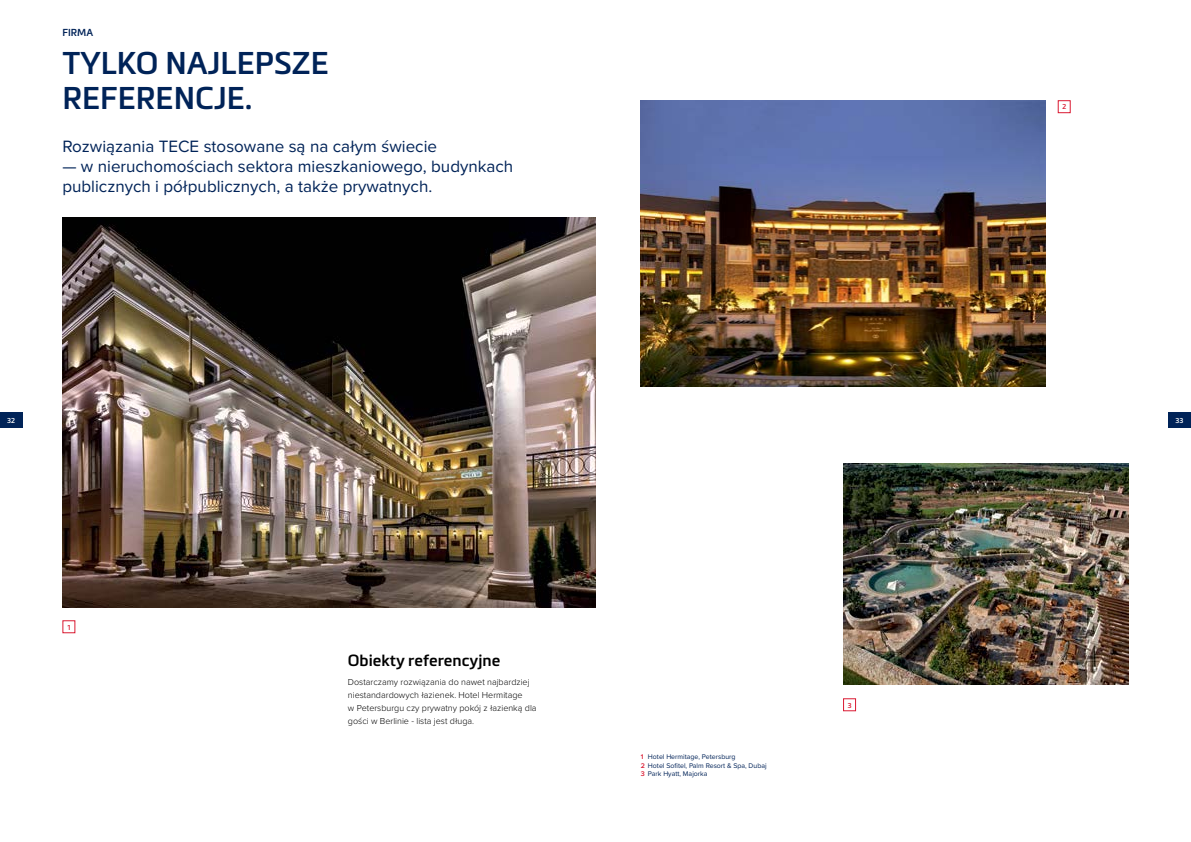
<style>
.page{position:relative;width:1191px;height:842px;background:#fff}
.page>*{position:absolute;margin:0;border:0;box-sizing:border-box;transform-origin:0 0}
.t1{font:600 31px/35px "Metronic Pro";color:#002358}
.t2{font:17px/20px "Proxima Nova";color:#002358}
.t3{font:600 16px "Metronic Pro";color:#000}
.t4{font:600 10px "Metronic Pro";color:#002358}
.t5{font:300 9px/13px "Proxima Nova";color:#000}
.t6{font:7px/8.6px "Proxima Nova";color:#002358}
.t7{font:600 7px "Metronic Pro";color:#fff}
.t8{font:600 7px "Metronic Pro";color:#da1a32}
.s1{font-weight:600;color:#da1a32}
</style>
<div class="page">
<img style="left:62px;top:217px;width:533px;height:390px">
<div style="left:1057px;top:100px;width:13px;height:13px;border:1px solid #da1a32"></div>
<div style="left:843px;top:698px;width:13px;height:13px;border:1px solid #da1a32"></div>
<img style="left:641px;top:100px;width:404px;height:286px">
<img style="left:843px;top:463px;width:285px;height:222px">
<div style="left:1168px;top:412px;width:23px;height:16px;background:#002358"></div>
<div style="left:0;top:412px;width:23px;height:16px;background:#002358"></div>
<p class="t4" style="left:62px;top:26px;width:32px">FIRMA</p>
<h1 class="t1" style="left:62px;top:45px;width:268px">TYLKO NAJLEPSZE<br>REFERENCJE.</h1>
<h2 class="t2" style="left:62px;top:136px;width:376px">Rozwiązania TECE stosowane są na całym świecie</h2>
<h2 class="t2" style="left:62px;top:156px;width:452px">— w nieruchomościach sektora mieszkaniowego, budynkach publicznych i półpublicznych, a także prywatnych.</h2>
<p class="t8" style="left:1062px;top:103px;width:6px">2</p>
<p class="t7" style="left:7px;top:416px;width:9px">32</p>
<p class="t7" style="left:1175px;top:416px;width:9px">33</p>
<p class="t8" style="left:67px;top:623px;width:6px">1</p>
<h3 class="t3" style="left:348px;top:650px;width:154px">Obiekty referencyjne</h3>
<p class="t5" style="left:348px;top:675px;width:190px">Dostarczamy rozwiązania do nawet najbardziej niestandardowych łazienek. Hotel Hermitage<br>w Petersburgu czy prywatny pokój z łazienką dla gości w Berlinie - lista jest długa.</p>
<p class="t6" style="left:641px;top:752px;width:127px"><span class="s1">1</span> Hotel Hermitage, Petersburg<br><span class="s1">2</span> Hotel Sofitel, Palm Resort &amp; Spa, Dubaj<br><span class="s1">3</span> Park Hyatt, Majorka</p>
<p class="t8" style="left:847px;top:701px;width:6px">3</p>
</div>
